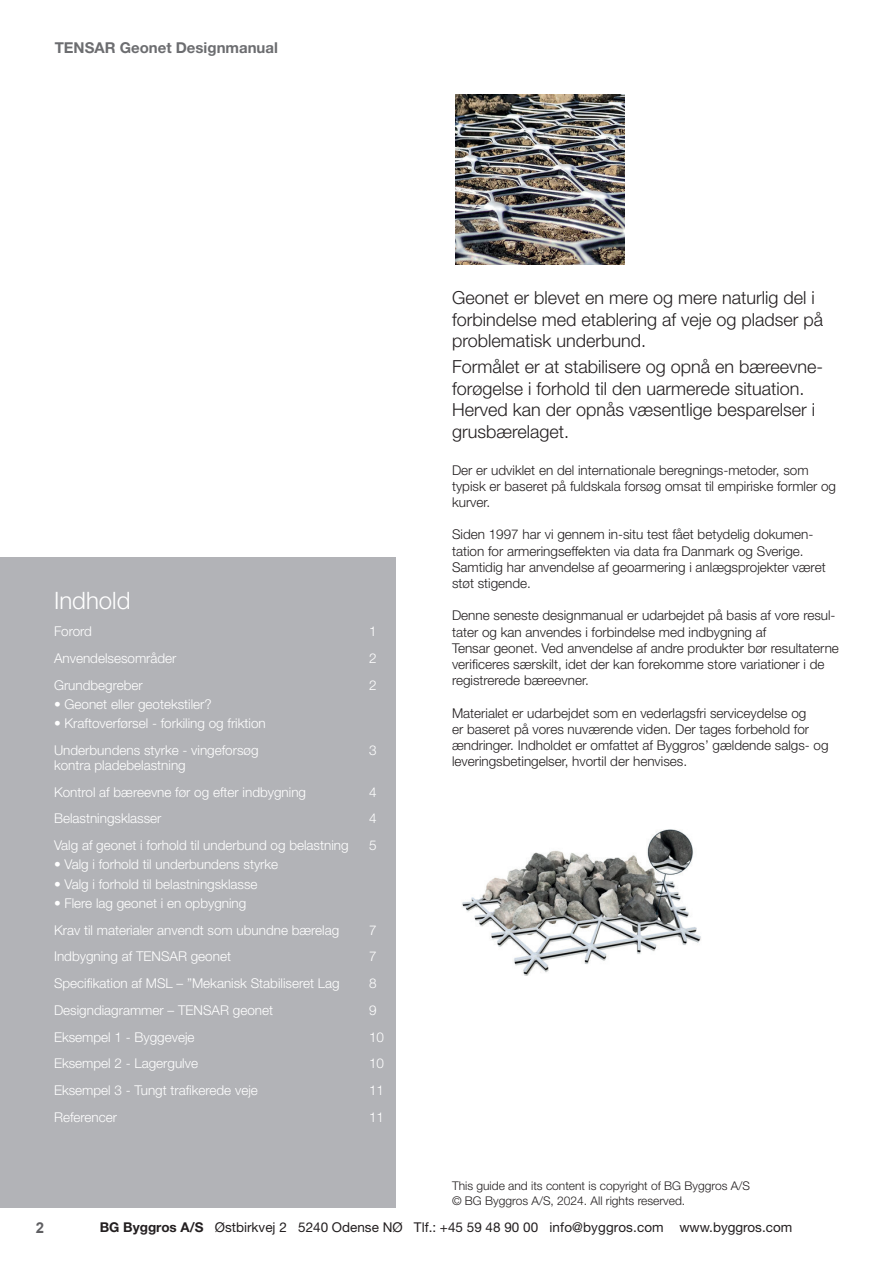
<style>
.page{position:relative;width:893px;height:1263px;background:#fff}
.page>*{position:absolute;margin:0;border:0;box-sizing:border-box;transform-origin:0 0}
.t1{font:300 24px "Helvetica Neue LT Pro";color:#fff}
.t2{font:300 18px/21.6px "Helvetica Neue LT Pro";color:#231f20}
.t3{font:700 15px "Helvetica Neue LT Pro";color:#6c6d70}
.t4{font:700 15px "Arial";color:#5f5f62}
.t5{font:300 13.5px/16.2px "Helvetica Neue LT Pro";color:#231f20}
.t6{font:300 13.5px/26.7px "Helvetica Neue LT Pro";color:#fff}
.t7{font:13.5px "Helvetica Neue LT Pro";color:#231f20}
.t8{font:300 12px/14.4px "Helvetica Neue LT Pro";color:#231f20}
.s1{font-weight:700}
</style>
<div class="page">
<div style="left:0;top:557px;width:395px;height:650px;background:#b2b3b7"></div>
<img style="left:455px;top:95px;width:170px;height:169px">
<img style="left:462px;top:829px;width:239px;height:146px">
<p class="t3" style="left:55px;top:39px;width:225px">TENSAR Geonet Designmanual</p>
<h1 class="t1" style="left:54px;top:586px;width:78px">Indhold</h1>
<p class="t6" style="left:54px;top:618px;width:40px">Forord</p>
<p class="t6" style="left:369px;top:618px;width:9px">1</p>
<p class="t6" style="left:54px;top:644px;width:124px">Anvendelsesområder</p>
<p class="t6" style="left:369px;top:644px;width:9px">2</p>
<p class="t6" style="left:54px;top:671px;width:90px">Grundbegreber</p>
<p class="t6" style="left:369px;top:671px;width:9px">2</p>
<p class="t6" style="left:54px;top:690px;width:159px">• Geonet eller geotekstiler?</p>
<p class="t6" style="left:54px;top:710px;width:213px">• Kraftoverførsel - forkiling og friktion<br>Underbundens styrke - vingeforsøg</p>
<p class="t6" style="left:369px;top:736px;width:9px">3</p>
<p class="t6" style="left:54px;top:751px;width:254px">kontra pladebelastning<br>Kontrol af bæreevne før og efter indbygning</p>
<p class="t6" style="left:369px;top:778px;width:9px">4</p>
<p class="t6" style="left:54px;top:805px;width:109px">Belastningsklasser</p>
<p class="t6" style="left:369px;top:805px;width:9px">4</p>
<p class="t6" style="left:54px;top:832px;width:296px">Valg af geonet i forhold til underbund og belastning</p>
<p class="t6" style="left:369px;top:832px;width:9px">5</p>
<p class="t6" style="left:54px;top:851px;width:226px">• Valg i forhold til underbundens styrke</p>
<p class="t6" style="left:54px;top:870px;width:205px">• Valg i forhold til belastningsklasse</p>
<p class="t6" style="left:54px;top:889px;width:287px">• Flere lag geonet i en opbygning<br>Krav til materialer anvendt som ubundne bærelag</p>
<p class="t6" style="left:369px;top:916px;width:9px">7</p>
<p class="t6" style="left:54px;top:943px;width:179px">Indbygning af TENSAR geonet</p>
<p class="t6" style="left:369px;top:943px;width:9px">7</p>
<p class="t6" style="left:54px;top:970px;width:287px">Specifikation af MSL – ”Mekanisk Stabiliseret Lag</p>
<p class="t6" style="left:369px;top:970px;width:9px">8</p>
<p class="t6" style="left:54px;top:996px;width:221px">Designdiagrammer – TENSAR geonet</p>
<p class="t6" style="left:369px;top:996px;width:9px">9</p>
<p class="t6" style="left:54px;top:1023px;width:142px">Eksempel 1 - Byggeveje</p>
<p class="t6" style="left:369px;top:1023px;width:17px">10</p>
<p class="t6" style="left:54px;top:1050px;width:146px">Eksempel 2 - Lagergulve</p>
<p class="t6" style="left:369px;top:1050px;width:17px">10</p>
<p class="t6" style="left:54px;top:1077px;width:205px">Eksempel 3 - Tungt trafikerede veje</p>
<p class="t6" style="left:369px;top:1077px;width:17px">11</p>
<p class="t6" style="left:54px;top:1103px;width:65px">Referencer</p>
<p class="t6" style="left:369px;top:1103px;width:17px">11</p>
<h2 class="t2" style="left:452px;top:287px;width:373px">Geonet er blevet en mere og mere naturlig del i forbindelse med etablering af veje og pladser på problematisk underbund.</h2>
<h2 class="t2" style="left:452px;top:356px;width:373px">Formålet er at stabilisere og opnå en bæreevne&shy;forøgelse i forhold til den uarmerede situation.<br>Herved kan der opnås væsentlige besparelser i grusbærelaget.</h2>
<p class="t5" style="left:452px;top:461px;width:386px">Der er udviklet en del internationale beregnings-metoder, som typisk er baseret på fuldskala forsøg omsat til empiriske formler og kurver.</p>
<p class="t5" style="left:452px;top:526px;width:375px">Siden 1997 har vi gennem in-situ test fået betydelig dokumen&shy;tation for armeringseffekten via data fra Danmark og Sverige.<br>Samtidig har anvendelse af geoarmering i anlægsprojekter været støt stigende.</p>
<p class="t5" style="left:452px;top:607px;width:388px">Denne seneste designmanual er udarbejdet på basis af vore resul&shy;tater og kan anvendes i forbindelse med indbygning af<br>Tensar geonet. Ved anvendelse af andre produkter bør resultaterne verificeres særskilt, idet der kan forekomme store variationer i de registrerede bæreevner.</p>
<p class="t5" style="left:452px;top:704px;width:378px">Materialet er udarbejdet som en vederlagsfri serviceydelse og<br>er baseret på vores nuværende viden. Der tages forbehold for ændringer. Indholdet er omfattet af Byggros’ gældende salgs- og leveringsbetingelser, hvortil der henvises.</p>
<p class="t4" style="left:36px;top:1217px;width:10px">2</p>
<p class="t8" style="left:452px;top:1178px;width:299px">This guide and its content is copyright of BG Byggros A/S © BG Byggros A/S, 2024. All rights reserved.</p>
<p class="t7" style="left:100px;top:1219px;width:694px"><span class="s1">BG Byggros A/S</span> Østbirkvej 2 5240 Odense NØ Tlf.: +45 59 48 90 00 info@byggros.com www.byggros.com</p>
</div>
